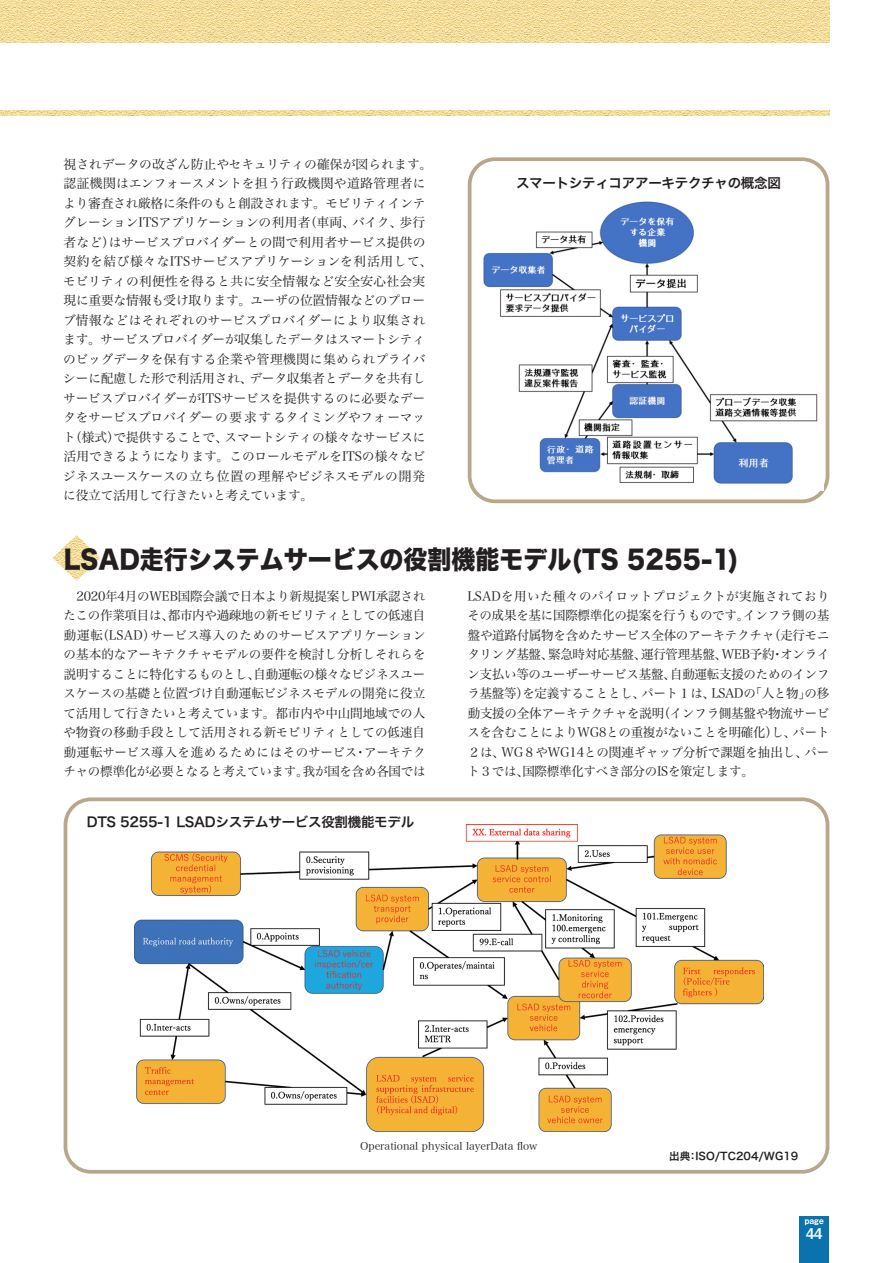
<style>
.page{position:relative;width:893px;height:1263px;background:#fff}
.page>*{position:absolute;margin:0;border:0;box-sizing:border-box;transform-origin:0 0}
._02_Title-2{font:25.5px "Hira Kaku Std W8";color:#231f20;scale:.94 1}
.t1{font:14.85px "Midashi Go Pro MB31";color:#fff}
.表_図_タイトル_9pt{font:13.5px "Hira Kaku Pro W6";letter-spacing:-.02em;color:#231f20}
._04_Body{font:12.75px/19.5px "Hira Min Pro W3";letter-spacing:-.02em;color:#231f20;text-align:justify}
._05_注釈{font:10.5px "Hira Min Pro W3";color:#231f20}
.fig_W6{font:10.5px "Hira Kaku Pro W6";color:#231f20}
.t2{font:8.55px "Midashi Go Pro MB31";color:#fff}
</style>
<div class="page">
<img style="left:0;top:111px;width:829px;height:5px">
<img style="left:0;top:0;width:829px;height:43px">
<img style="left:52px;top:535px;width:49px;height:46px">
<div style="left:468px;top:157px;width:361px;height:346px;border:4px solid #b7a88b;border-radius:26px"></div>
<div style="left:64px;top:797px;width:765px;height:377px;border:4px solid #b7a88b;border-radius:26px"></div>
<div style="left:799px;top:1216px;width:30px;height:47px;background:#0a73ae"></div>
<img style="left:483px;top:201px;width:340px;height:289px">
<img style="left:134px;top:825px;width:630px;height:307px">
<p class="_04_Body" style="left:63px;top:154px;width:371px;text-align:left">視されデータの改ざん防止やセキュリティの確保が図られます。認証機関はエンフォースメントを担う行政機関や道路管理者により審査され厳格に条件のもと創設されます。モビリティインテグレーションITSアプリケーションの利用者（車両、バイク、歩行者など）はサービスプロバイダーとの間で利用者サービス提供の契約を結び様々なITSサービスアプリケーションを利活用して、モビリティの利便性を得ると共に安全情報など安全安心社会実現に重要な情報も受け取ります。ユーザの位置情報などのプローブ情報などはそれぞれのサービスプロバイダーにより収集されます。サービスプロバイダーが収集したデータはスマートシティのビッグデータを保有する企業や管理機関に集められプライバシーに配慮した形で利活用され、データ収集者とデータを共有しサービスプロバイダーがITSサービスを提供するのに必要なデータをサービスプロバイダーの要求するタイミングやフォーマット（様式）で提供することで、スマートシティの様々なサービスに活用できるようになります。このロールモデルをITSの様々なビジネスユースケースの立ち位置の理解やビジネスモデルの開発に役立て活用して行きたいと考えています。</p>
<p class="表_図_タイトル_9pt" style="left:516px;top:171px;width:266px">スマートシティコアアーキテクチャの概念図</p>
<p class="_02_Title-2" style="left:64px;top:546px;width:720px">LSAD走行システムサービスの役割機能モデル(TS 5255-1)</p>
<p class="_04_Body" style="left:63px;top:586px;width:364px;text-indent:13px">2020年4月のWEB国際会議で日本より新規提案しPWI承認されたこの作業項目は、都市内や過疎地の新モビリティとしての低速自動運転（LSAD）サービス導入のためのサービスアプリケーションの基本的なアーキテクチャモデルの要件を検討し分析しそれらを説明することに特化するものとし、自動運転の様々なビジネスユースケースの基礎と位置づけ自動運転ビジネスモデルの開発に役立て活用して行きたいと考えています。都市内や中山間地域での人や物資の移動手段として活用される新モビリティとしての低速自動運転サービス導入を進めるためにはそのサービス・アーキテクチャの標準化が必要となると考えています。我が国を含め各国では</p>
<p class="_04_Body" style="left:467px;top:586px;width:364px">LSADを用いた種々のパイロットプロジェクトが実施されておりその成果を基に国際標準化の提案を行うものです。インフラ側の基盤や道路付属物を含めたサービス全体のアーキテクチャ（走行モニタリング基盤、緊急時対応基盤、運行管理基盤、WEB予約・オンライン支払い等のユーザーサービス基盤、自動運転支援のためのインフラ基盤等）を定義することとし、パート１は、LSADの「人と物」の移動支援の全体アーキテクチャを説明（インフラ側基盤や物流サービスを含むことによりWG8との重複がないことを明確化）し、パート２は、WG８やWG14との関連ギャップ分析で課題を抽出し、パート３では、国際標準化すべき部分のISを策定します。</p>
<p class="表_図_タイトル_9pt" style="left:87px;top:810px;width:329px">DTS 5255-1 LSADシステムサービス役割機能モデル</p>
<p class="_05_注釈" style="left:360px;top:1138px;width:179px">Operational physical layerData flow</p>
<p class="fig_W6" style="left:669px;top:1147px;width:131px">出典：ISO/TC204/WG19</p>
<p class="t2" style="left:805px;top:1214px;width:20px">page</p>
<p class="t1" style="left:806px;top:1222px;width:18px">44</p>
</div>
